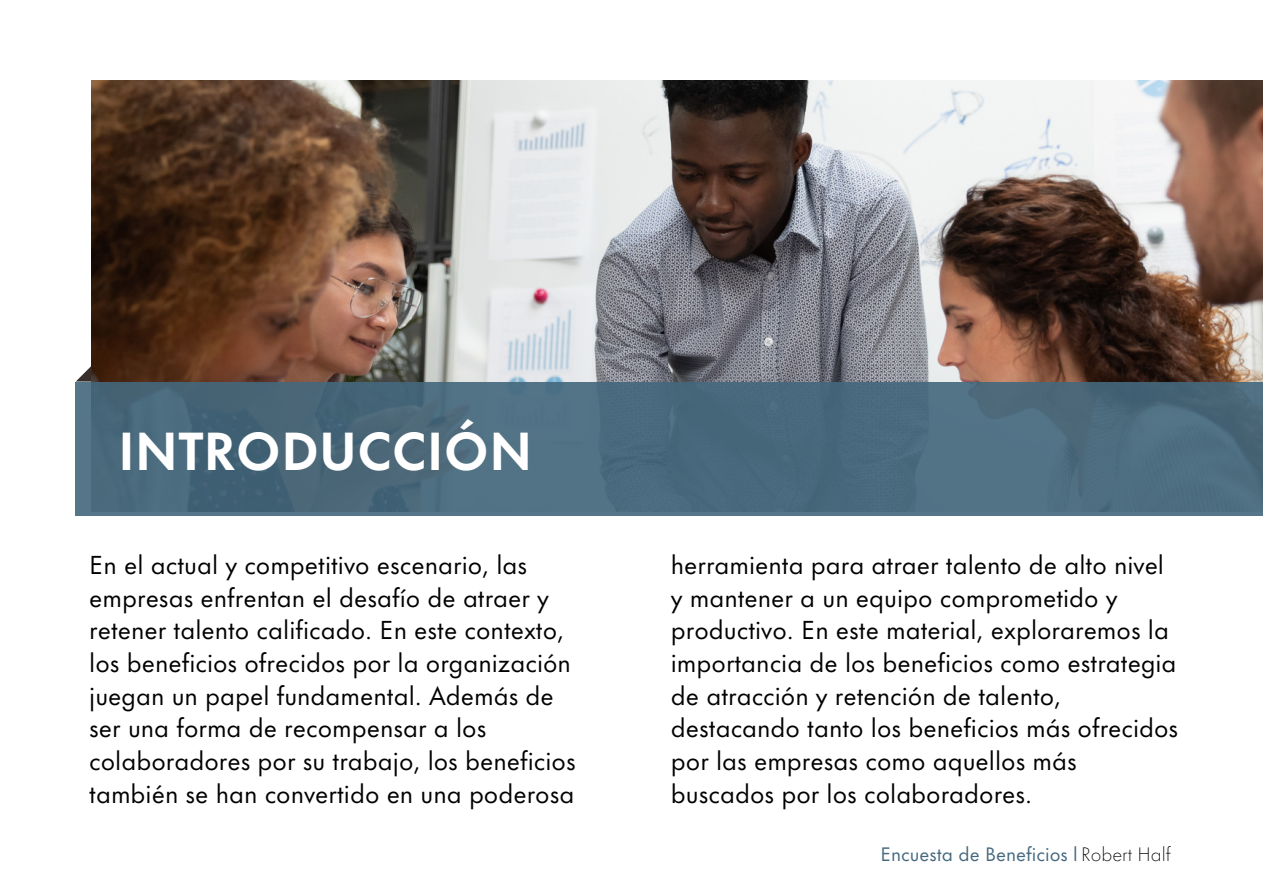
<style>
.page{position:relative;width:1263px;height:894px;background:#fff}
.page>*{position:absolute;margin:0;border:0;box-sizing:border-box;transform-origin:0 0}
.t1{font:700 49.5px "Futura Now Text";color:#fff}
.t2{font:24px/32.5px "Futura Now Text";color:#000}
.t3{font:18px "Futura Now Text";color:#44687d}
.s1{font-weight:300;color:#000}
</style>
<div class="page">
<svg style="left:76px;top:361px;width:16px;height:20px"></svg>
<img style="left:92px;top:81px;width:1171px;height:300px">
<div style="left:76px;top:381px;width:1187px;height:134px;background:#4b6b7e"></div>
<p class="t1" style="left:118px;top:423px;width:416px">INTRODUCCIÓN</p>
<p class="t2" style="left:89px;top:549px;width:488px">En el actual y competitivo escenario, las empresas enfrentan el desafío de atraer y retener talento calificado. En este contexto, los beneficios ofrecidos por la organización juegan un papel fundamental. Además de ser una forma de recompensar a los colaboradores por su trabajo, los beneficios también se han convertido en una poderosa</p>
<p class="t2" style="left:671px;top:549px;width:509px">herramienta para atraer talento de alto nivel y mantener a un equipo comprometido y productivo. En este material, exploraremos la importancia de los beneficios como estrategia de atracción y retención de talento, destacando tanto los beneficios más ofrecidos por las empresas como aquellos más buscados por los colaboradores.</p>
<p class="t3" style="left:880px;top:844px;width:292px">Encuesta de Beneficios l <span class="s1">Robert Half</span></p>
</div>
